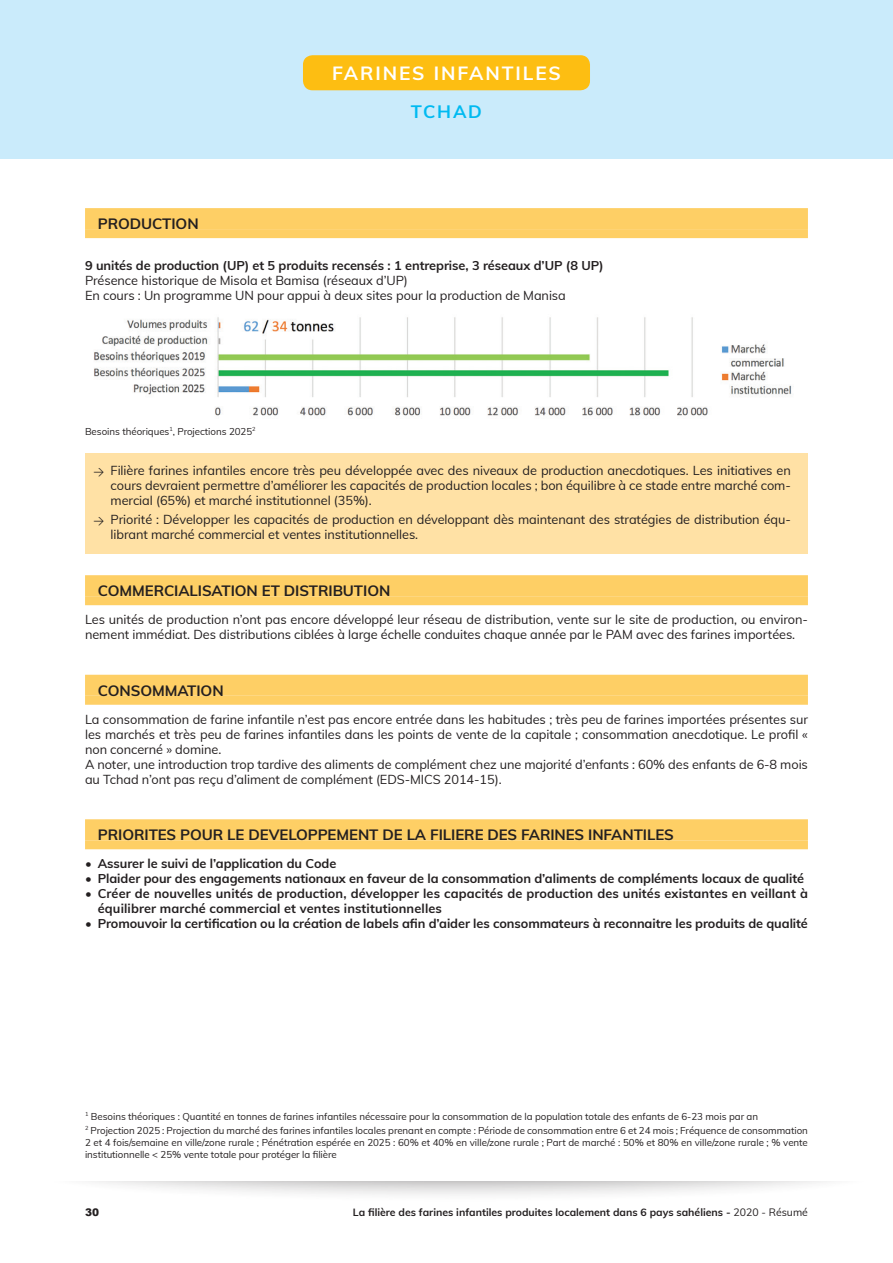
<style>
.page{position:relative;width:893px;height:1263px;background:#fff}
.page>*{position:absolute;margin:0;border:0;box-sizing:border-box;transform-origin:0 0}
.FICHE_Pays_TITRE{font:700 19.2px "Muli";letter-spacing:.1em;color:#fff}
.FICHE_Pays_TITRE_2{font:700 18px "Muli";letter-spacing:.1em;color:#00baf1}
.FICHE_Pays_sstitr1{font:700 15px "Muli";letter-spacing:-.005em;color:#231f20}
.FICHE_Pays_base{font:12.75px/15px "Muli";letter-spacing:-.005em;color:#231f20}
.FICHE_texte_Conclusi{font:12.75px/15px "Muli";letter-spacing:-.005em;color:#231f20;text-align:justify}
.FiCHE_Pays_Texte_tab{font:700 12.75px/15px "Muli";letter-spacing:-.005em;color:#231f20}
.FICHE_PAys_Text_bold{font:700 12.75px "Muli";letter-spacing:-.005em;color:#231f20}
.t1{font:700 10.5px "Muli";color:#231f20}
.t2{font:900 10.5px "Arial";color:#231f20}
.Notes{font:9.75px/12px "Muli";letter-spacing:-.005em;color:#231f20;text-align:justify}
.FiCHE_Pays_Texte_tab-2{font:9.75px "Muli";letter-spacing:-.005em;color:#231f20}
.s1{font-family:"DIN";font-size:10.5px}
.s2{font-weight:400}
</style>
<div class="page">
<div style="left:0;top:0;width:893px;height:158px;background:#caebfb"></div>
<div style="left:30px;top:1100px;width:858px;height:102px;background:#231f20;opacity:.86"></div>
<div style="left:0;top:1071px;width:893px;height:109px;background:#fff"></div>
<div style="left:303px;top:55px;width:287px;height:35px;background:#fdbe12;border-radius:10px"></div>
<div style="left:85px;top:454px;width:723px;height:100px;background:#ffe1a5"></div>
<div style="left:85px;top:208px;width:723px;height:21px;background:#fecf65"></div>
<div style="left:85px;top:229px;width:723px;height:9px;background:#fecf65"></div>
<div style="left:85px;top:575px;width:723px;height:21px;background:#fecf65"></div>
<div style="left:85px;top:596px;width:723px;height:9px;background:#fecf65"></div>
<div style="left:85px;top:675px;width:723px;height:21px;background:#fecf65"></div>
<div style="left:85px;top:696px;width:723px;height:9px;background:#fecf65"></div>
<div style="left:85px;top:819px;width:723px;height:21px;background:#fecf65"></div>
<div style="left:85px;top:840px;width:723px;height:9px;background:#fecf65"></div>
<img style="left:94px;top:317px;width:698px;height:99px">
<p class="FICHE_Pays_TITRE" style="left:332px;top:59px;width:230px">FARINES INFANTILES</p>
<p class="FICHE_Pays_TITRE_2" style="left:411px;top:98px;width:73px">TCHAD</p>
<p class="FICHE_Pays_sstitr1" style="left:98px;top:213px;width:102px">PRODUCTION</p>
<p class="FICHE_PAys_Text_bold" style="left:85px;top:256px;width:520px">9 unités de production (UP) et 5 produits recensés : 1 entreprise, 3 réseaux d’UP (8 UP)</p>
<p class="FICHE_Pays_base" style="left:85px;top:272px;width:324px">Présence historique de Misola et Bamisa (réseaux d’UP)</p>
<p class="FICHE_Pays_base" style="left:85px;top:287px;width:482px">En cours : Un programme UN pour appui à deux sites pour la production de Manisa</p>
<p class="FiCHE_Pays_Texte_tab-2" style="left:85px;top:424px;width:172px">Besoins théoriques<sup>1</sup>, Projections 2025<sup>2</sup></p>
<p class="FICHE_texte_Conclusi" style="left:111px;top:462px;width:682px;text-indent:-17px"><span class="s1">&gt;</span> Filière farines infantiles encore très peu développée avec des niveaux de production anecdotiques. Les initiatives en cours devraient permettre d’améliorer les capacités de production locales ; bon équilibre à ce stade entre marché com&shy;mercial (65%) et marché institutionnel (35%).</p>
<p class="FICHE_texte_Conclusi" style="left:111px;top:512px;width:682px;text-indent:-17px"><span class="s1">&gt;</span> Priorité : Développer les capacités de production en développant dès maintenant des stratégies de distribution équ&shy;librant marché commercial et ventes institutionnelles.</p>
<p class="FICHE_Pays_sstitr1" style="left:98px;top:580px;width:294px">COMMERCIALISATION ET DISTRIBUTION</p>
<p class="FICHE_Pays_base" style="left:85px;top:611px;width:724px">Les unités de production n’ont pas encore développé leur réseau de distribution, vente sur le site de production, ou environ&shy;nement immédiat. Des distributions ciblées à large échelle conduites chaque année par le PAM avec des farines importées.</p>
<p class="FICHE_Pays_sstitr1" style="left:98px;top:679px;width:127px">CONSOMMATION</p>
<p class="FICHE_Pays_base" style="left:85px;top:711px;width:724px;text-align:justify">La consommation de farine infantile n’est pas encore entrée dans les habitudes ; très peu de farines importées présentes sur les marchés et très peu de farines infantiles dans les points de vente de la capitale ; consommation anecdotique. Le profil « non concerné » domine.</p>
<p class="FICHE_Pays_base" style="left:85px;top:756px;width:724px">A noter, une introduction trop tardive des aliments de complément chez une majorité d’enfants : 60% des enfants de 6-8 mois au Tchad n’ont pas reçu d’aliment de complément (EDS-MICS 2014-15).</p>
<p class="FICHE_Pays_sstitr1" style="left:98px;top:824px;width:577px">PRIORITES POUR LE DEVELOPPEMENT DE LA FILIERE DES FARINES INFANTILES</p>
<p class="FiCHE_Pays_Texte_tab" style="left:85px;top:855px;width:253px">• Assurer le suivi de l’application du Code</p>
<p class="FiCHE_Pays_Texte_tab" style="left:85px;top:870px;width:721px">• Plaider pour des engagements nationaux en faveur de la consommation d’aliments de compléments locaux de qualité</p>
<p class="FiCHE_Pays_Texte_tab" style="left:98px;top:885px;width:712px;text-indent:-13px">• Créer de nouvelles unités de production, développer les capacités de production des unités existantes en veillant à équilibrer marché commercial et ventes institutionnelles</p>
<p class="FiCHE_Pays_Texte_tab" style="left:85px;top:915px;width:724px">• Promouvoir la certification ou la création de labels afin d’aider les consommateurs à reconnaitre les produits de qualité</p>
<p class="Notes" style="left:85px;top:1109px;width:675px"><sup>1</sup> Besoins théoriques : Quantité en tonnes de farines infantiles nécessaire pour la consommation de la population totale des enfants de 6-23 mois par an</p>
<p class="Notes" style="left:85px;top:1124px;width:724px"><sup>2</sup> Projection 2025 : Projection du marché des farines infantiles locales prenant en compte : Période de consommation entre 6 et 24 mois ; Fréquence de consommation 2 et 4 fois/semaine en ville/zone rurale ; Pénétration espérée en 2025 : 60% et 40% en ville/zone rurale ; Part de marché : 50% et 80% en ville/zone rurale ; % vente institutionnelle &lt; 25% vente totale pour protéger la filière</p>
<p class="t2" style="left:85px;top:1205px;width:16px">30</p>
<p class="t1" style="left:353px;top:1205px;width:457px">La filière des farines infantiles produites localement dans 6 pays sahéliens - <span class="s2">2020 - Résumé</span></p>
</div>
